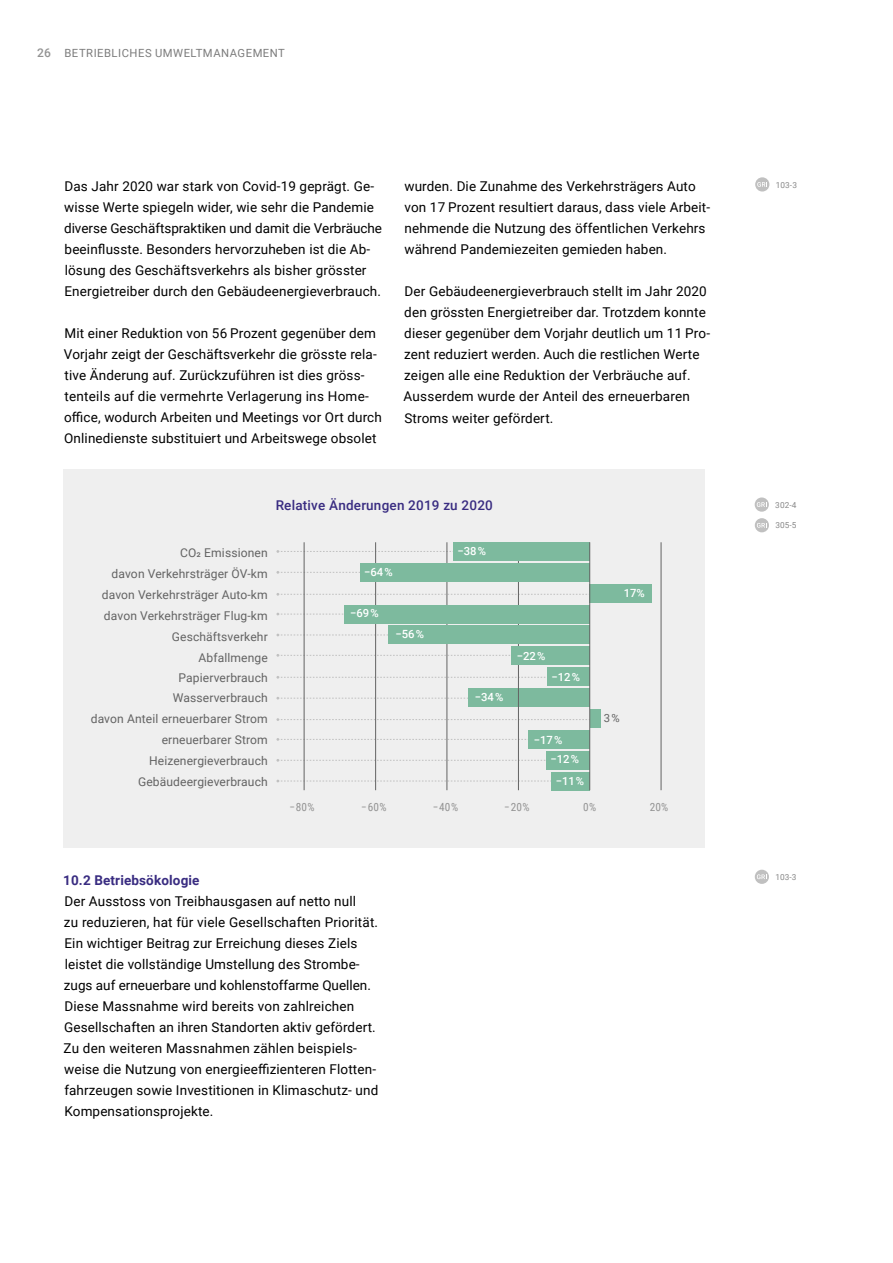
<style>
.page{position:relative;width:893px;height:1263px;background:#fff}
.page>*{position:absolute;margin:0;border:0;box-sizing:border-box;transform-origin:0 0}
.t1{font:13.5px/21px "Roboto";letter-spacing:.01em;color:#000}
.t2{font:500 13.5px "Roboto";letter-spacing:.015em;color:#392c81}
.t3{font:700 13.5px "Roboto";letter-spacing:.01em;color:#392c81}
.t4{font:12px/20.9px "Roboto";letter-spacing:.01em;color:#636363;text-align:right}
.t5{font:500 11.25px/21.6px "Roboto";color:#fff;text-align:center}
.t6{font:11.25px "Roboto";letter-spacing:.045em;color:#7c7c7c}
.t7{font:11.25px "Roboto Condensed";letter-spacing:.01em;color:#939393}
.t8{font:11.25px "Roboto";color:#636363}
.t9{font:8.25px "Roboto";letter-spacing:.01em;color:#888}
.s1{font-weight:500;font-size:12px;color:#939393}
</style>
<div class="page">
<div style="left:64px;top:469px;width:641px;height:378px;background:#efefef"></div>
<div style="left:468px;top:688px;width:121px;height:19px;background:#7dba9e"></div>
<div style="left:527px;top:730px;width:62px;height:18px;background:#7dba9e"></div>
<div style="left:546px;top:751px;width:44px;height:18px;background:#7dba9e"></div>
<div style="left:551px;top:772px;width:38px;height:18px;background:#7dba9e"></div>
<div style="left:590px;top:709px;width:10px;height:18px;background:#7dba9e"></div>
<hr style="left:304px;top:542px;width:1px;height:248px;background:#636363">
<hr style="left:375px;top:542px;width:1px;height:248px;background:#636363">
<hr style="left:447px;top:542px;width:1px;height:248px;background:#636363">
<hr style="left:518px;top:542px;width:1px;height:248px;background:#636363">
<hr style="left:661px;top:542px;width:1px;height:248px;background:#636363">
<div style="left:453px;top:542px;width:137px;height:19px;background:#7dba9e"></div>
<div style="left:360px;top:563px;width:230px;height:18px;background:#7dba9e"></div>
<div style="left:344px;top:605px;width:246px;height:18px;background:#7dba9e"></div>
<div style="left:589px;top:584px;width:63px;height:18px;background:#7dba9e"></div>
<div style="left:388px;top:626px;width:202px;height:18px;background:#7dba9e"></div>
<div style="left:511px;top:647px;width:79px;height:18px;background:#7dba9e"></div>
<div style="left:547px;top:667px;width:43px;height:19px;background:#7dba9e"></div>
<hr style="left:589px;top:542px;width:1px;height:248px;background:#636363">
<svg style="left:276px;top:550px;width:177px;height:3px"></svg>
<svg style="left:276px;top:571px;width:84px;height:3px"></svg>
<svg style="left:276px;top:593px;width:314px;height:3px"></svg>
<svg style="left:276px;top:613px;width:314px;height:2px"></svg>
<svg style="left:276px;top:634px;width:314px;height:2px"></svg>
<svg style="left:276px;top:654px;width:314px;height:3px"></svg>
<svg style="left:276px;top:676px;width:314px;height:3px"></svg>
<svg style="left:276px;top:697px;width:314px;height:2px"></svg>
<svg style="left:276px;top:718px;width:314px;height:3px"></svg>
<svg style="left:276px;top:738px;width:314px;height:3px"></svg>
<svg style="left:276px;top:759px;width:314px;height:3px"></svg>
<svg style="left:276px;top:780px;width:314px;height:2px"></svg>
<div style="left:755px;top:177px;width:14px;height:15px;background:#c0c0c0;border-radius:50%"></div>
<svg style="left:757px;top:182px;width:10px;height:5px"></svg>
<div style="left:755px;top:497px;width:14px;height:15px;background:#c0c0c0;border-radius:50%"></div>
<svg style="left:757px;top:502px;width:10px;height:5px"></svg>
<div style="left:755px;top:518px;width:14px;height:14px;background:#c0c0c0;border-radius:50%"></div>
<svg style="left:757px;top:523px;width:10px;height:5px"></svg>
<div style="left:755px;top:870px;width:14px;height:14px;background:#c0c0c0;border-radius:50%"></div>
<svg style="left:757px;top:874px;width:10px;height:5px"></svg>
<p class="t6" style="left:37px;top:46px;width:249px"><span class="s1">26</span> BETRIEBLICHES UMWELTMANAGEMENT</p>
<p class="t1" style="left:64px;top:176px;width:319px">Das Jahr 2020 war stark von Covid-19 geprägt. Ge&shy;wisse Werte spiegeln wider, wie sehr die Pandemie diverse Geschäftspraktiken und damit die Verbräuche beeinflusste. Besonders hervorzuheben ist die Ab&shy;lösung des Geschäftsverkehrs als bisher grösster Energietreiber durch den Gebäudeenergieverbrauch.</p>
<p class="t1" style="left:64px;top:323px;width:320px">Mit einer Reduktion von 56 Prozent gegenüber dem Vorjahr zeigt der Geschäftsverkehr die grösste rela&shy;tive Änderung auf. Zurückzuführen ist dies gröss&shy;tenteils auf die vermehrte Verlagerung ins Home&shy;office, wodurch Arbeiten und Meetings vor Ort durch Onlinedienste substituiert und Arbeitswege obsolet</p>
<p class="t1" style="left:404px;top:176px;width:307px">wurden. Die Zunahme des Verkehrsträgers Auto von 17 Prozent resultiert daraus, dass viele Arbeit&shy;nehmende die Nutzung des öffentlichen Verkehrs während Pandemiezeiten gemieden haben.</p>
<p class="t1" style="left:404px;top:281px;width:308px">Der Gebäudeenergieverbrauch stellt im Jahr 2020 den grössten Energietreiber dar. Trotzdem konnte dieser gegenüber dem Vorjahr deutlich um 11 Pro&shy;zent reduziert werden. Auch die restlichen Werte zeigen alle eine Reduktion der Verbräuche auf.<br>Ausserdem wurde der Anteil des erneuerbaren Stroms weiter gefördert.</p>
<p class="t2" style="left:276px;top:495px;width:219px">Relative Änderungen 2019 zu 2020</p>
<p class="t4" style="left:91px;top:541px;width:178px">CO2 Emissionen<br>davon Verkehrsträger ÖV-km davon Verkehrsträger Auto-km davon Verkehrsträger Flug-km<br>Geschäftsverkehr<br>Abfallmenge<br>Papierverbrauch<br>Wasserverbrauch<br>davon Anteil erneuerbarer Strom erneuerbarer Strom<br>Heizenergieverbrauch<br>Gebäudeergieverbrauch</p>
<p class="t5" style="left:457px;top:540px;width:30px">−38%</p>
<p class="t5" style="left:364px;top:561px;width:30px">−64%</p>
<p class="t5" style="left:350px;top:602px;width:30px">−69%</p>
<p class="t5" style="left:395px;top:623px;width:30px">−56%</p>
<p class="t5" style="left:475px;top:686px;width:30px">−34%</p>
<p class="t5" style="left:517px;top:645px;width:30px">−22%</p>
<p class="t5" style="left:551px;top:665px;width:30px">−12%</p>
<p class="t5" style="left:534px;top:729px;width:30px">−17%</p>
<p class="t5" style="left:550px;top:748px;width:35px">−12% −11%</p>
<p class="t5" style="left:624px;top:582px;width:23px">17%</p>
<p class="t8" style="left:604px;top:710px;width:17px">3%</p>
<p class="t7" style="left:289px;top:799px;width:27px">−80%</p>
<p class="t7" style="left:361px;top:799px;width:27px">−60%</p>
<p class="t7" style="left:433px;top:799px;width:27px">−40%</p>
<p class="t7" style="left:504px;top:799px;width:27px">−20%</p>
<p class="t7" style="left:583px;top:799px;width:15px">0%</p>
<p class="t7" style="left:650px;top:799px;width:20px">20%</p>
<p class="t3" style="left:63px;top:870px;width:138px">10.2 Betriebsökologie</p>
<p class="t1" style="left:64px;top:890px;width:316px">Der Ausstoss von Treibhausgasen auf netto null<br>zu reduzieren, hat für viele Gesellschaften Priorität.<br>Ein wichtiger Beitrag zur Erreichung dieses Ziels leistet die vollständige Umstellung des Strombe&shy;zugs auf erneuerbare und kohlenstoffarme Quellen.<br>Diese Massnahme wird bereits von zahlreichen Gesellschaften an ihren Standorten aktiv gefördert.<br>Zu den weiteren Massnahmen zählen beispiels&shy;weise die Nutzung von energieeffizienteren Flotten&shy;fahrzeugen sowie Investitionen in Klimaschutz- und Kompensationsprojekte.</p>
<p class="t9" style="left:776px;top:179px;width:23px">103-3</p>
<p class="t9" style="left:775px;top:499px;width:23px">302-4</p>
<p class="t9" style="left:775px;top:520px;width:23px">305-5</p>
<p class="t9" style="left:775px;top:871px;width:23px">103-3</p>
</div>
